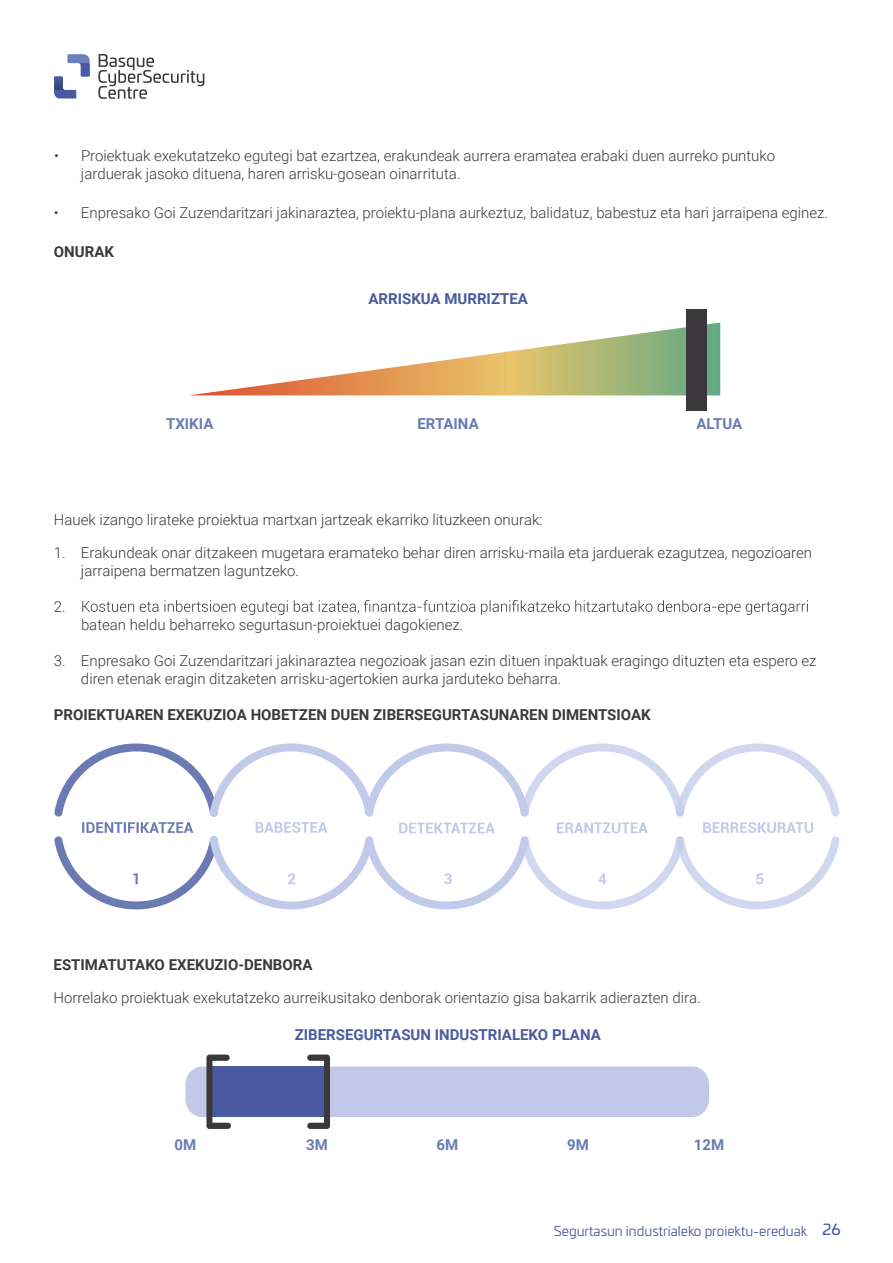
<style>
.page{position:relative;width:893px;height:1263px;background:#fff}
.page>*{position:absolute;margin:0;border:0;box-sizing:border-box;transform-origin:0 0}
.t1{font:300 15px/18px "Roboto";color:#3a393b}
.t2{font:700 15px "Roboto";color:#3a393b}
.t3{font:700 15px "Roboto";color:#4a5aa0}
.t4{font:700 15px "Roboto";color:#6a7ab3}
.t5{font:13.5px "Univia Pro";color:#4a5aa0}
.s1{font-size:15px}
</style>
<div class="page">
<svg style="left:54px;top:54px;width:36px;height:44px"></svg>
<svg style="left:98px;top:54px;width:106px;height:45px"></svg>
<svg style="left:82px;top:600px;width:726px;height:15px"></svg>
<svg style="left:192px;top:323px;width:528px;height:72px"></svg>
<div style="left:686px;top:309px;width:21px;height:102px;background:#3b383b"></div>
<div style="left:185px;top:1066px;width:524px;height:51px;background:#c2c9e8;border-radius:17px"></div>
<div style="left:211px;top:1066px;width:114px;height:51px;background:#4a5aa0"></div>
<svg style="left:206px;top:1054px;width:25px;height:75px"></svg>
<svg style="left:307px;top:1054px;width:23px;height:75px"></svg>
<svg style="left:54px;top:743px;width:786px;height:166px"></svg>
<p class="t1" style="left:81px;top:146px;width:696px;text-indent:-27px">• Proiektuak exekutatzeko egutegi bat ezartzea, erakundeak aurrera eramatea erabaki duen aurreko puntuko jarduerak jasoko dituena, haren arrisku-gosean oinarrituta.</p>
<p class="t1" style="left:54px;top:203px;width:776px">• Enpresako Goi Zuzendaritzari jakinaraztea, proiektu-plana aurkeztuz, balidatuz, babestuz eta hari jarraipena eginez.</p>
<p class="t2" style="left:54px;top:241px;width:61px">ONURAK</p>
<p class="t3" style="left:369px;top:288px;width:161px">ARRISKUA MURRIZTEA</p>
<p class="t4" style="left:166px;top:413px;width:49px">TXIKIA</p>
<p class="t4" style="left:417px;top:413px;width:63px">ERTAINA</p>
<p class="t4" style="left:696px;top:413px;width:47px">ALTUA</p>
<p class="t1" style="left:54px;top:510px;width:490px">Hauek izango lirateke proiektua martxan jartzeak ekarriko lituzkeen onurak:</p>
<p class="t1" style="left:81px;top:543px;width:732px;text-indent:-27px">1. Erakundeak onar ditzakeen mugetara eramateko behar diren arrisku-maila eta jarduerak ezagutzea, negozioaren jarraipena bermatzen laguntzeko.</p>
<p class="t1" style="left:54px;top:597px;width:13px">2.</p>
<p class="t1" style="left:81px;top:615px;width:384px">batean heldu beharreko segurtasun-proiektuei dagokienez.</p>
<p class="t1" style="left:81px;top:651px;width:737px;text-indent:-27px">3. Enpresako Goi Zuzendaritzari jakinaraztea negozioak jasan ezin dituen inpaktuak eragingo dituzten eta espero ez diren etenak eragin ditzaketen arrisku-agertokien aurka jarduteko beharra.</p>
<p class="t2" style="left:54px;top:704px;width:598px">PROIEKTUAREN EXEKUZIOA HOBETZEN DUEN ZIBERSEGURTASUNAREN DIMENTSIOAK</p>
<p class="t2" style="left:54px;top:954px;width:260px">ESTIMATUTAKO EXEKUZIO-DENBORA</p>
<p class="t1" style="left:54px;top:988px;width:649px">Horrelako proiektuak exekutatzeko aurreikusitako denborak orientazio gisa bakarrik adierazten dira.</p>
<p class="t3" style="left:295px;top:1024px;width:308px">ZIBERSEGURTASUN INDUSTRIALEKO PLANA</p>
<p class="t4" style="left:175px;top:1134px;width:23px">0M</p>
<p class="t4" style="left:306px;top:1134px;width:23px">3M</p>
<p class="t4" style="left:436px;top:1134px;width:23px">6M</p>
<p class="t4" style="left:567px;top:1134px;width:23px">9M</p>
<p class="t4" style="left:694px;top:1134px;width:32px">12M</p>
<p class="t5" style="left:554px;top:1221px;width:288px">Segurtasun industrialeko proiektu-ereduak <span class="s1">26</span></p>
</div>
